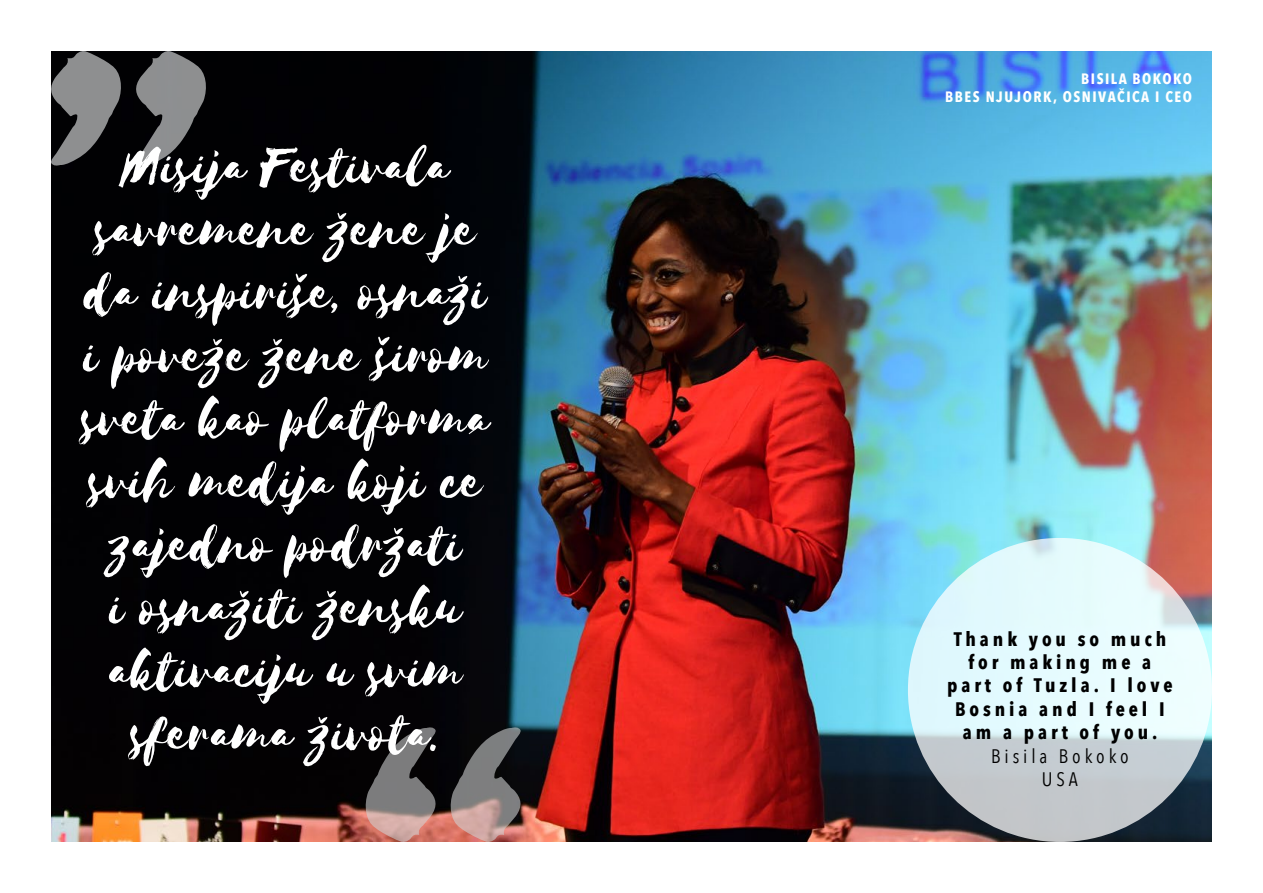
<style>
.page{position:relative;width:1263px;height:893px;background:#fff}
.page>*{position:absolute;margin:0;border:0;box-sizing:border-box;transform-origin:0 0}
.t1{font:63px/63px "Selima";color:#fff;text-align:center}
.t2{font:700 19.5px/23.4px "Avenir Next Condensed";letter-spacing:.2em;color:#000;text-align:center}
.t3{font:19.5px/23.4px "Avenir Next Condensed";letter-spacing:.2em;color:#000;text-align:center}
.t4{font:700 15px/18px "Avenir Next Condensed";letter-spacing:.1em;color:#fff;text-align:right}
</style>
<div class="page">
<img style="left:51px;top:51px;width:1161px;height:791px">
<svg style="left:469px;top:423px;width:14px;height:11px"></svg>
<svg style="left:908px;top:538px;width:304px;height:304px;fill:#e1f9fd"></svg>
<svg style="left:51px;top:51px;width:157px;height:115px"></svg>
<svg style="left:363px;top:727px;width:160px;height:115px"></svg>
<p class="t1" style="left:82px;top:137px;width:409px">Misija Festivala savremene žene je da inspiriše, osnaži i poveže žene širom sveta kao platforma svih medija koji ce zajedno podržati<br>i osnažiti žensku aktivaciju u svim sferama života.</p>
<p class="t4" style="left:945px;top:70px;width:248px">BISILA BOKOKO<br>BBES NJUJORK, OSNIVAČICA I CEO</p>
<p class="t2" style="left:947px;top:627px;width:227px">Thank you so much for making me a part of Tuzla. I love<br>Bosnia and I feel I am a part of you.</p>
<p class="t3" style="left:991px;top:743px;width:139px">Bisila Bokoko<br>USA</p>
</div>
